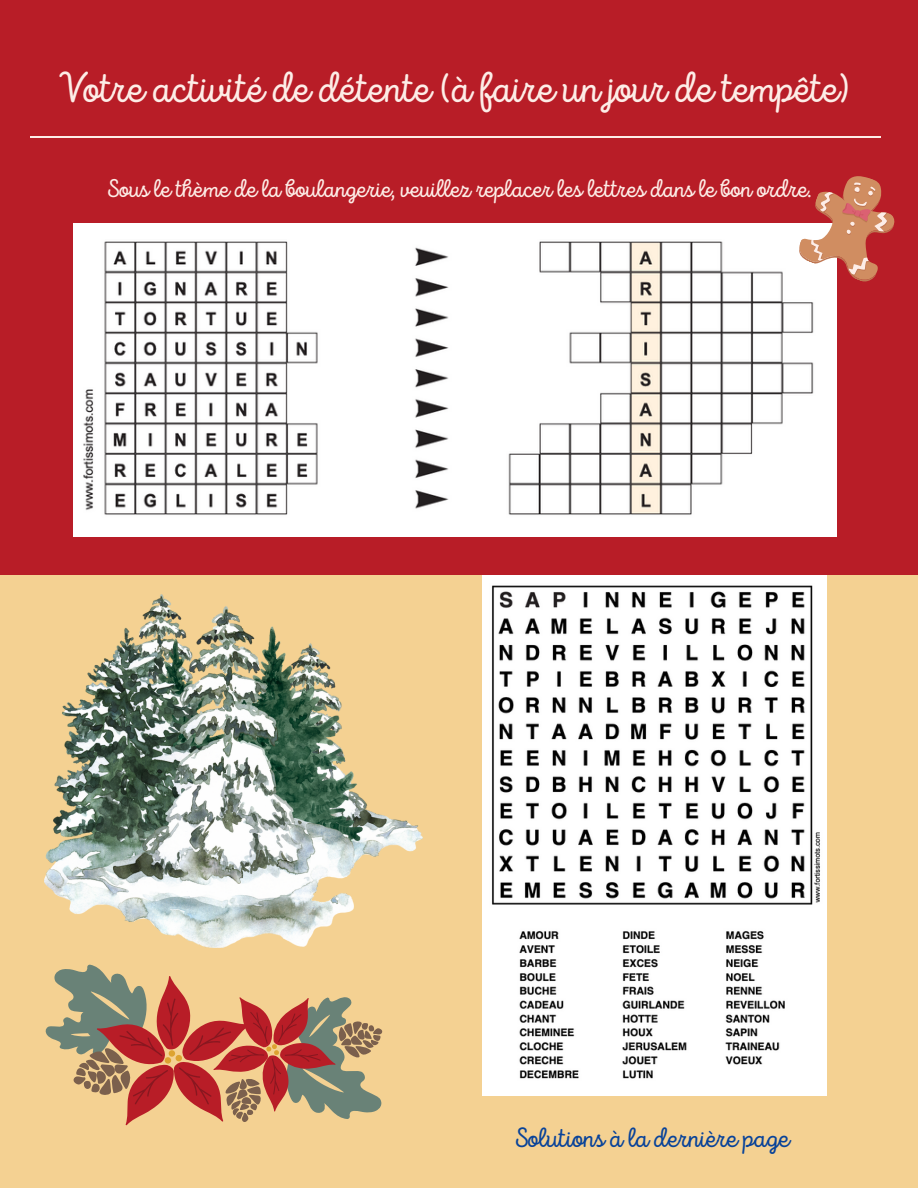
<style>
.page{position:relative;width:918px;height:1188px;background:#f4d192}
.page>*{position:absolute;margin:0;border:0;box-sizing:border-box;transform-origin:0 0}
.t1{font:43.2px "Intro Script";color:#fdede7}
.t2{font:27.75px "Intro Script";color:#094399}
.t3{font:25.5px "Intro Script";color:#fdede7}
</style>
<div class="page">
<div style="left:0;top:0;width:918px;height:575px;background:#b81d27"></div>
<hr style="left:30px;top:136px;width:850px;height:1px;background:#fdede7">
<img style="left:73px;top:223px;width:764px;height:314px">
<img style="left:482px;top:575px;width:345px;height:521px">
<svg style="left:795px;top:176px;width:100px;height:110px"></svg>
<img style="left:45px;top:594px;width:378px;height:353px">
<svg style="left:45px;top:964px;width:338px;height:86px"></svg>
<svg style="left:73px;top:976px;width:309px;height:149px"></svg>
<p class="t1" style="left:59px;top:70px;width:793px">Votre activité de détente (à faire un jour de tempête)</p>
<p class="t3" style="left:107px;top:178px;width:706px">Sous le thème de la boulangerie, veuillez replacer les lettres dans le bon ordre.</p>
<p class="t2" style="left:514px;top:1127px;width:276px">Solutions à la dernière page</p>
</div>
